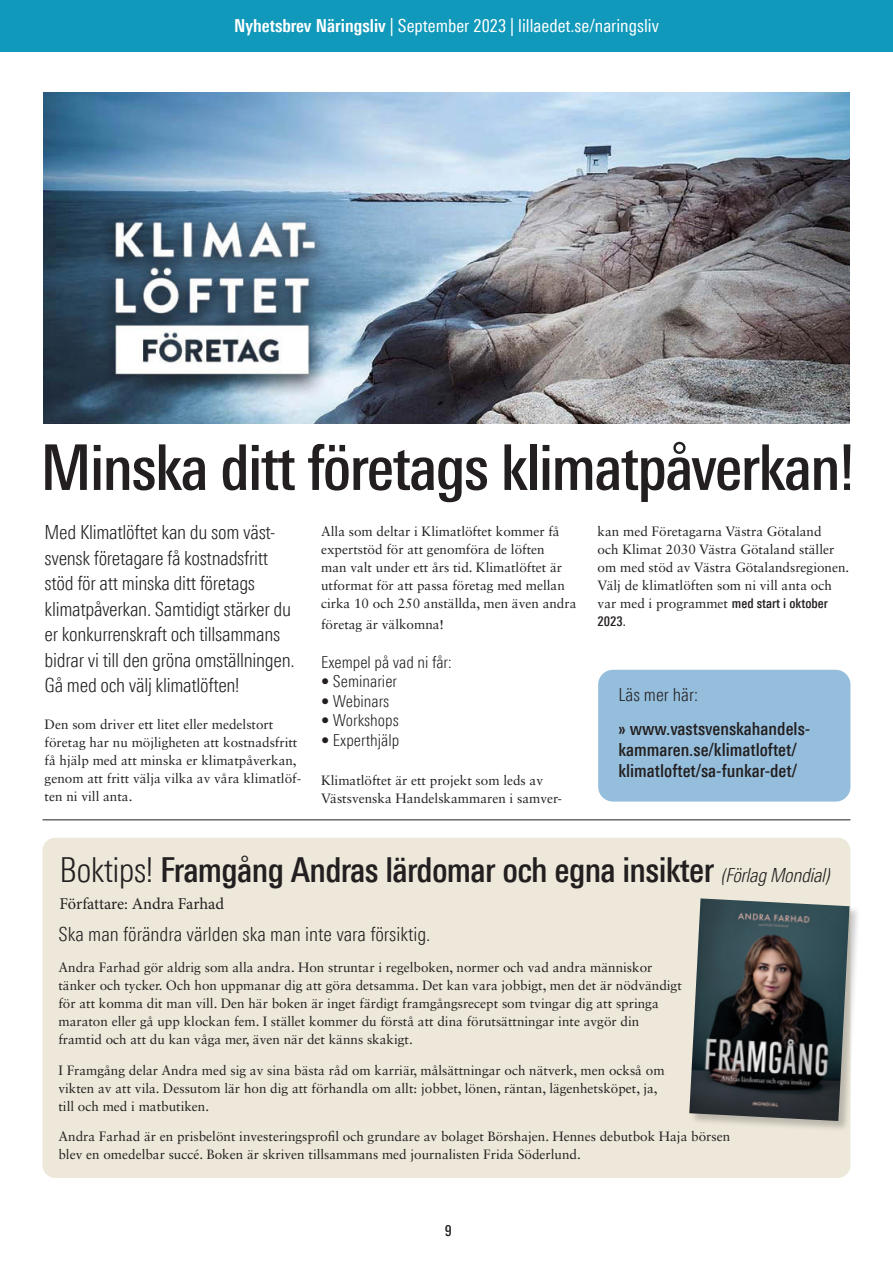
<style>
.page{position:relative;width:893px;height:1263px;background:#fff}
.page>*{position:absolute;margin:0;border:0;box-sizing:border-box;transform-origin:0 0}
.RUBRIK_1{font:500 63px "Linotype Univers 520 Cn";letter-spacing:-.025em;color:#231f20}
.RUBRIK_1-2{font:500 34.5px "Linotype Univers 520 Cn";letter-spacing:-.02em;color:#231f20}
.INGRESS{font:300 19.5px/25.5px "Linotype Univers 320 Cn";letter-spacing:-.015em;color:#231f20}
.t1{font:500 18px/21px "Linotype Univers 520 Cn";color:#231f20}
.t2{font:18px "Linotype Univers 420 Cn";color:#fff}
.t3{font:300 18px "Linotype Univers 320 Cn";color:#231f20}
.INGRESS-2{font:300 16.5px "Linotype Univers 320 Cn";color:#231f20}
.t4{font:16.5px "Minion Pro";letter-spacing:-.005em;color:#231f20}
.t5{font:500 15px "Linotype Univers 520 Cn";color:#231f20}
.BRÖDTEXT{font:13.5px/18px "Sabon LT Std";color:#231f20}
.s1{font-family:"Linotype Univers 620 Cn";font-weight:700}
.s2{font-family:"Linotype Univers 520 Cn";font-weight:500}
.s3{font-family:"Linotype Univers 320 Cn";font-weight:300}
.s4{font-family:"Linotype Univers 320 Cn";font-weight:300;font-style:italic;font-size:19.5px}
</style>
<div class="page">
<div style="left:0;top:0;width:893px;height:51px;background:#1099ba"></div>
<div style="left:598px;top:670px;width:252px;height:131px;background:#95bedc;border-radius:15px"></div>
<div style="left:43px;top:838px;width:807px;height:340px;background:#ede8d9;border-radius:13px"></div>
<div style="left:689px;top:898px;width:172px;height:234px;background:#231f20;opacity:.25"></div>
<img style="left:689px;top:898px;width:160px;height:223px">
<img style="left:44px;top:93px;width:806px;height:330px">
<hr style="left:43px;top:819px;width:807px;height:1px;background:#231f20">
<h3 class="t2" style="left:234px;top:15px;width:426px"><span class="s1">Nyhetsbrev Näringsliv</span> | September 2023 | lillaedet.se/naringsliv</h3>
<h1 class="RUBRIK_1" style="left:40px;top:430px;width:816px">Minska ditt företags klimatpåverkan!</h1>
<p class="INGRESS" style="left:45px;top:520px;width:252px">Med Klimatlöftet kan du som väst&shy;svensk företagare få kostnadsfritt stöd för att minska ditt företags klimatpåverkan. Samtidigt stärker du er konkurrenskraft och tillsammans bidrar vi till den gröna omställningen.<br>Gå med och välj klimatlöften!</p>
<p class="BRÖDTEXT" style="left:45px;top:715px;width:258px">Den som driver ett litet eller medelstort företag har nu möjligheten att kostnadsfritt få hjälp med att minska er klimatpåverkan, genom att fritt välja vilka av våra klimatlöf&shy;ten ni vill anta.</p>
<p class="BRÖDTEXT" style="left:321px;top:522px;width:257px">Alla som deltar i Klimatlöftet kommer få expertstöd för att genomföra de löften<br>man valt under ett års tid. Klimatlöftet är utformat för att passa företag med mellan cirka 10 och 250 anställda, men även andra</p>
<p class="BRÖDTEXT" style="left:321px;top:615px;width:124px">företag är välkomna!</p>
<p class="INGRESS-2" style="left:321px;top:652px;width:132px">Exempel på vad ni får:</p>
<p class="INGRESS-2" style="left:321px;top:672px;width:77px">• Seminarier</p>
<p class="INGRESS-2" style="left:321px;top:691px;width:70px">• Webinars</p>
<p class="INGRESS-2" style="left:321px;top:711px;width:79px">• Workshops</p>
<p class="INGRESS-2" style="left:321px;top:730px;width:80px">• Experthjälp</p>
<p class="BRÖDTEXT" style="left:321px;top:771px;width:242px">Klimatlöftet är ett projekt som leds av<br>Västsvenska Handelskammaren i samver-</p>
<p class="BRÖDTEXT" style="left:598px;top:522px;width:253px">kan med Företagarna Västra Götaland<br>och Klimat 2030 Västra Götaland ställer om med stöd av Västra Götalandsregionen.<br>Välj de klimatlöften som ni vill anta och var med i programmet <span class="s2">med start i oktober 2023.</span></p>
<p class="t3" style="left:618px;top:684px;width:81px">Läs mer här:</p>
<p class="t1" style="left:618px;top:717px;width:193px">» www.vastsvenskahandels&shy;kammaren.se/klimatloftet/ klimatloftet/sa-funkar-det/</p>
<h1 class="RUBRIK_1-2" style="left:60px;top:849px;width:776px"><span class="s3">Boktips!</span> Framgång Andras lärdomar och egna insikter <span class="s4">(FörlagMondial)</span></h1>
<p class="t4" style="left:60px;top:892px;width:166px">Författare: Andra Farhad</p>
<p class="INGRESS" style="left:58px;top:921px;width:373px">Ska man förändra världen ska man inte vara försiktig.</p>
<p class="BRÖDTEXT" style="left:58px;top:958px;width:625px">Andra Farhad gör aldrig som alla andra. Hon struntar i regelboken, normer och vad andra människor tänker och tycker. Och hon uppmanar dig att göra detsamma. Det kan vara jobbigt, men det är nödvändigt för att komma dit man vill. Den här boken är inget färdigt framgångsrecept som tvingar dig att springa maraton eller gå upp klockan fem. I stället kommer du förstå att dina förutsättningar inte avgör din framtid och att du kan våga mer, även när det känns skakigt.</p>
<p class="BRÖDTEXT" style="left:58px;top:1061px;width:608px">I Framgång delar Andra med sig av sina bästa råd om karriär, målsättningar och nätverk, men också om vikten av att vila. Dessutom lär hon dig att förhandla om allt: jobbet, lönen, räntan, lägenhetsköpet, ja, till och med i matbutiken.</p>
<p class="BRÖDTEXT" style="left:58px;top:1127px;width:673px">Andra Farhad är en prisbelönt investeringsprofil och grundare av bolaget Börshajen. Hennes debutbok Haja börsen blev en omedelbar succé. Boken är skriven tillsammans med journalisten Frida Söderlund.</p>
<p class="t5" style="left:445px;top:1221px;width:9px">9</p>
</div>
